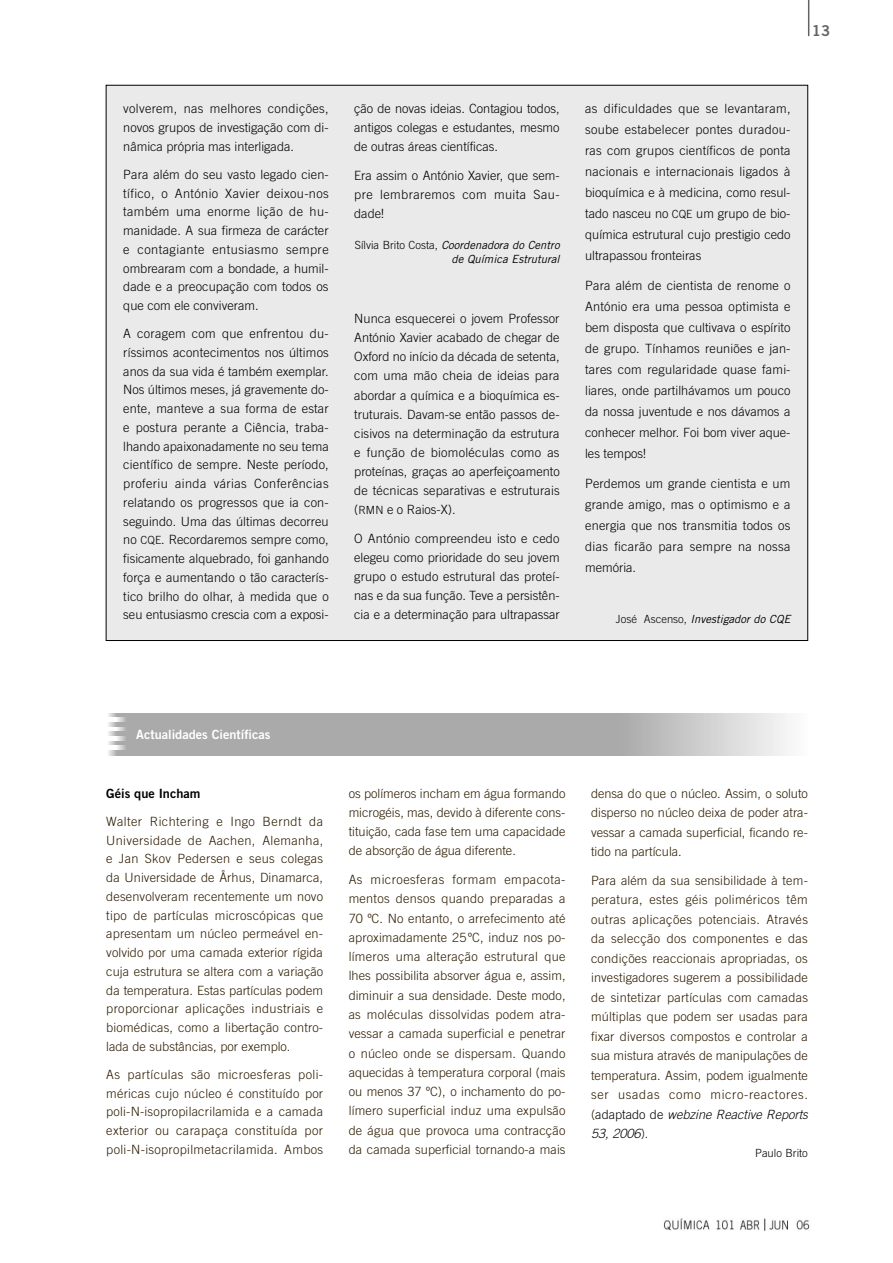
<style>
.page{position:relative;width:893px;height:1263px;background:#fff}
.page>*{position:absolute;margin:0;border:0;box-sizing:border-box;transform-origin:0 0}
.t1{font:15px "Trade Gothic Bold Two";color:#636363}
.t2{font:300 12.75px/18.8px "Trade Gothic";color:#000;text-align:justify}
.t3{font:300 12.75px/19.2px "Trade Gothic";letter-spacing:.005em;color:#2d1b00;text-align:justify}
.t4{font:12.75px "Trade Gothic Bold Two";color:#fff}
.t5{font:12.75px "Trade Gothic Bold Two";color:#000}
.t6{font:italic 11.25px/14px "Trade Gothic";color:#000;text-align:right}
.t7{font:300 11.25px "Trade Gothic";color:#000}
.s1{font-size:11.25px}
.s2{font-weight:300;font-style:normal}
.s3{color:#000}
.s4{font-style:italic;color:#000}
</style>
<div class="page">
<img style="left:663px;top:1218px;width:147px;height:13px">
<hr style="left:808px;top:0;width:1px;height:36px;background:#636363">
<div style="left:106px;top:85px;width:702px;height:555px;background:#eaeaea"></div>
<svg style="left:126px;top:713px;width:660px;height:42px;background:#b3b3b3"></svg>
<svg style="left:108px;top:713px;width:18px;height:5px"></svg>
<svg style="left:117px;top:718px;width:9px;height:4px"></svg>
<svg style="left:108px;top:722px;width:18px;height:5px"></svg>
<svg style="left:108px;top:727px;width:18px;height:5px"></svg>
<svg style="left:108px;top:732px;width:18px;height:4px"></svg>
<svg style="left:117px;top:736px;width:9px;height:5px"></svg>
<svg style="left:108px;top:741px;width:18px;height:5px"></svg>
<svg style="left:117px;top:746px;width:9px;height:4px"></svg>
<svg style="left:108px;top:750px;width:18px;height:5px"></svg>
<p class="t1" style="left:812px;top:21px;width:20px">13</p>
<p class="t2" style="left:123px;top:99px;width:207px">volverem, nas melhores condições, novos grupos de investigação com di&shy;nâmica própria mas interligada.</p>
<p class="t2" style="left:123px;top:165px;width:207px">Para além do seu vasto legado cien&shy;tífico, o António Xavier deixou-nos também uma enorme lição de hu&shy;manidade. A sua firmeza de carácter e contagiante entusiasmo sempre ombrearam com a bondade, a humil&shy;dade e a preocupação com todos os que com ele conviveram.</p>
<p class="t2" style="left:123px;top:324px;width:207px">A coragem com que enfrentou du&shy;ríssimos acontecimentos nos últimos anos da sua vida é também exemplar.<br>Nos últimos meses, já gravemente do&shy;ente, manteve a sua forma de estar e postura perante a Ciência, traba&shy;lhando apaixonadamente no seu tema científico de sempre. Neste período, proferiu ainda várias Conferências relatando os progressos que ia con&shy;seguindo. Uma das últimas decorreu no <span class="s1">CQE</span>. Recordaremos sempre como, fisicamente alquebrado, foi ganhando força e aumentando o tão caracterís&shy;tico brilho do olhar, à medida que o seu entusiasmo crescia com a exposi-</p>
<p class="t2" style="left:354px;top:99px;width:207px;line-height:19.2px">ção de novas ideias. Contagiou todos, antigos colegas e estudantes, mesmo de outras áreas científicas.</p>
<p class="t2" style="left:354px;top:166px;width:207px;line-height:19.2px">Era assim o António Xavier, que sem&shy;pre lembraremos com muita Sau&shy;dade!</p>
<p class="t6" style="left:355px;top:238px;width:206px"><span class="s2">Sílvia Brito Costa,</span> Coordenadora do Centro de Química Estrutural</p>
<p class="t2" style="left:354px;top:309px;width:207px;line-height:19.2px">Nunca esquecerei o jovem Professor António Xavier acabado de chegar de Oxford no início da década de setenta, com uma mão cheia de ideias para abordar a química e a bioquímica es&shy;truturais. Davam-se então passos de&shy;cisivos na determinação da estrutura e função de biomoléculas como as proteínas, graças ao aperfeiçoamento de técnicas separativas e estruturais (<span class="s1">RMN</span> e o Raios-X).</p>
<p class="t2" style="left:354px;top:529px;width:207px;line-height:19.2px">O António compreendeu isto e cedo elegeu como prioridade do seu jovem grupo o estudo estrutural das proteí&shy;nas e da sua função. Teve a persistên&shy;cia e a determinação para ultrapassar</p>
<p class="t2" style="left:585px;top:98px;width:207px;line-height:21px">as dificuldades que se levantaram, soube estabelecer pontes duradou&shy;ras com grupos científicos de ponta nacionais e internacionais ligados à bioquímica e à medicina, como resul&shy;tado nasceu no <span class="s1">CQE</span> um grupo de bio&shy;química estrutural cujo prestigio cedo ultrapassou fronteiras</p>
<p class="t2" style="left:585px;top:275px;width:207px;line-height:21px">Para além de cientista de renome o António era uma pessoa optimista e bem disposta que cultivava o espírito de grupo. Tínhamos reuniões e jan&shy;tares com regularidade quase fami&shy;liares, onde partilhávamos um pouco da nossa juventude e nos dávamos a conhecer melhor. Foi bom viver aque&shy;les tempos!</p>
<p class="t2" style="left:585px;top:473px;width:207px;line-height:21px">Perdemos um grande cientista e um grande amigo, mas o optimismo e a energia que nos transmitia todos os dias ficarão para sempre na nossa memória.</p>
<p class="t6" style="left:616px;top:612px;width:176px"><span class="s2">José Ascenso,</span> Investigador do CQE</p>
<p class="t4" style="left:136px;top:727px;width:136px">Actualidades Científicas</p>
<p class="t5" style="left:106px;top:785px;width:96px">Géis que Incham</p>
<p class="t3" style="left:106px;top:812px;width:219px;line-height:18.8px">Walter Richtering e Ingo Berndt da Universidade de Aachen, Alemanha, e Jan Skov Pedersen e seus colegas da Universidade de Århus, Dinamarca, desenvolveram recentemente um novo tipo de partículas microscópicas que apresentam um núcleo permeável en&shy;volvido por uma camada exterior rígida cuja estrutura se altera com a variação da temperatura. Estas partículas podem proporcionar aplicações industriais e biomédicas, como a libertação contro&shy;lada de substâncias, por exemplo.</p>
<p class="t3" style="left:106px;top:1065px;width:218px;line-height:18.8px">As partículas são microesferas poli&shy;méricas cujo núcleo é constituído por poli-N-isopropilacrilamida e a camada exterior ou carapaça constituída por poli-N-isopropilmetacrilamida. Ambos</p>
<p class="t3" style="left:349px;top:783px;width:218px">os polímeros incham em água formando microgéis, mas, devido à diferente cons&shy;tituição, cada fase tem uma capacidade de absorção de água diferente.</p>
<p class="t3" style="left:349px;top:870px;width:218px">As microesferas formam empacota&shy;mentos densos quando preparadas a 70 ºC. No entanto, o arrefecimento até aproximadamente 25 ºC, induz nos po&shy;límeros uma alteração estrutural que lhes possibilita absorver água e, assim, diminuir a sua densidade. Deste modo, as moléculas dissolvidas podem atra&shy;vessar a camada superficial e penetrar o núcleo onde se dispersam. Quando aquecidas à temperatura corporal (mais ou menos 37 ºC), o inchamento do po&shy;límero superficial induz uma expulsão de água que provoca uma contracção da camada superficial tornando-a mais</p>
<p class="t3" style="left:591px;top:783px;width:218px">densa do que o núcleo. Assim, o soluto disperso no núcleo deixa de poder atra&shy;vessar a camada superficial, ficando re&shy;tido na partícula.</p>
<p class="t3" style="left:591px;top:870px;width:218px">Para além da sua sensibilidade à tem&shy;peratura, estes géis poliméricos têm outras aplicações potenciais. Através da selecção dos componentes e das condições reaccionais apropriadas, os investigadores sugerem a possibilidade de sintetizar partículas com camadas múltiplas que podem ser usadas para fixar diversos compostos e controlar a sua mistura através de manipulações de temperatura. Assim, podem igualmente ser usadas como micro-reactores. (<span class="s3">adaptado de</span> <span class="s4">webzine Reactive Reports 53, 2006</span>).</p>
<p class="t7" style="left:755px;top:1146px;width:54px">Paulo Brito</p>
</div>
